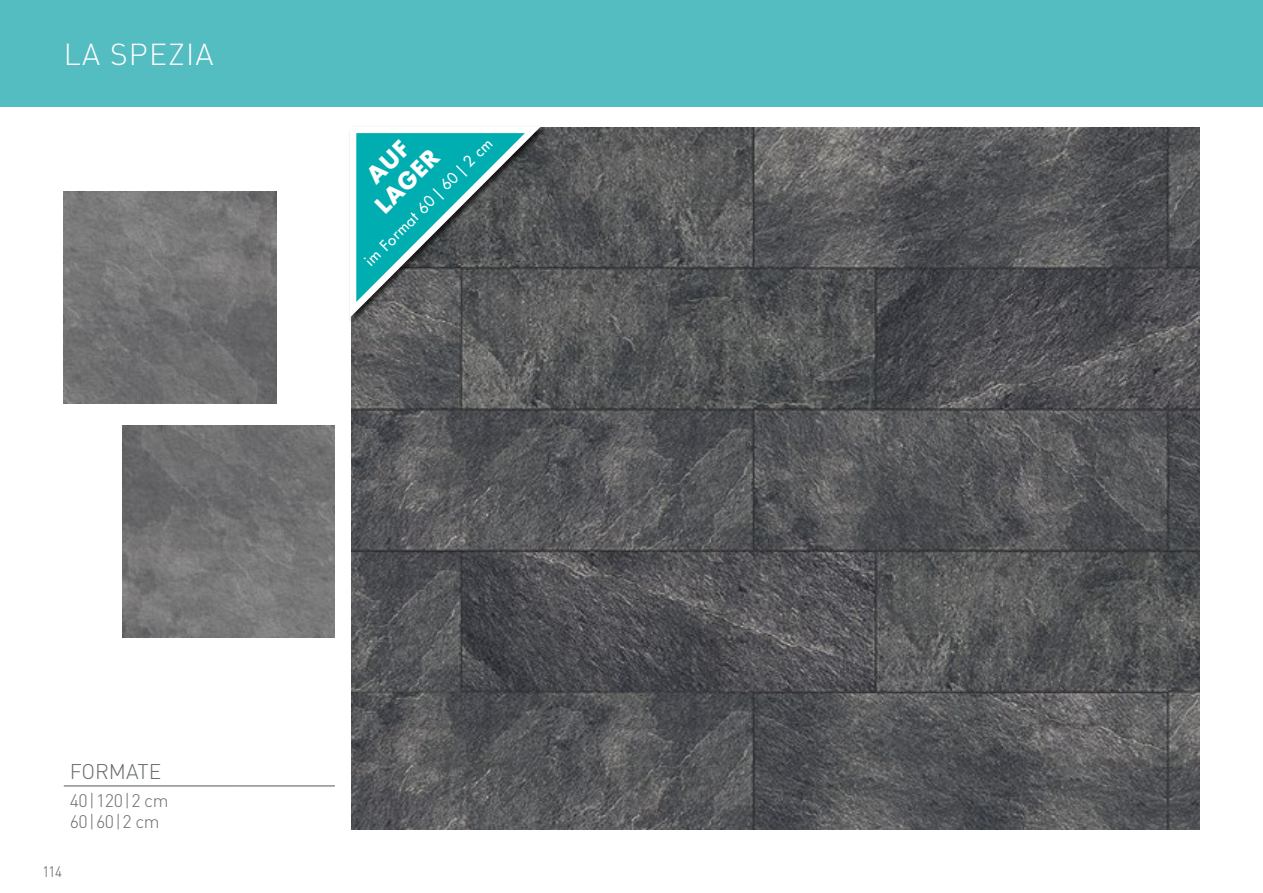
<style>
.page{position:relative;width:1263px;height:893px;background:#fff}
.page>*{position:absolute;margin:0;border:0;box-sizing:border-box;transform-origin:0 0}
.t1{font:300 30px "DIN Pro";letter-spacing:.04em;color:#fff}
.t2{font:700 22.5px/27px "Futura Std";color:#fff;text-align:center}
.t3{font:300 21px "DIN Pro";color:#676c6e}
.t4{font:300 18px/21.3px "DIN Pro";letter-spacing:-.025em;color:#676c6e}
.t5{font:500 15px "Futura Std";color:#fff}
.t6{font:300 15px "DIN Pro";color:#545656;scale:.9 1}
</style>
<div class="page">
<div style="left:0;top:0;width:1263px;height:106px;background:#54bdc1"></div>
<img style="left:352px;top:128px;width:847px;height:701px">
<img style="left:64px;top:191px;width:212px;height:213px">
<img style="left:122px;top:425px;width:213px;height:213px">
<hr style="left:64px;top:785px;width:170px;height:1px;background:#545656">
<hr style="left:234px;top:785px;width:101px;height:1px;background:#545656">
<svg style="left:349px;top:127px;width:200px;height:199px;background:#488688"></svg>
<h1 class="t1" style="left:64px;top:31px;width:151px">LA SPEZIA</h1>
<p class="t2" style="left:350px;top:180px;width:80px;rotate:-45deg">AUF<br>LAGER</p>
<p class="t5" style="left:360px;top:257px;width:175px;rotate:-45deg">im Format 60 | 60 | 2 cm</p>
<p class="t3" style="left:70px;top:756px;width:93px">FORMATE</p>
<p class="t4" style="left:70px;top:789px;width:100px">40|120|2 cm<br>60|60|2 cm</p>
<p class="t6" style="left:43px;top:861px;width:23px">114</p>
</div>
